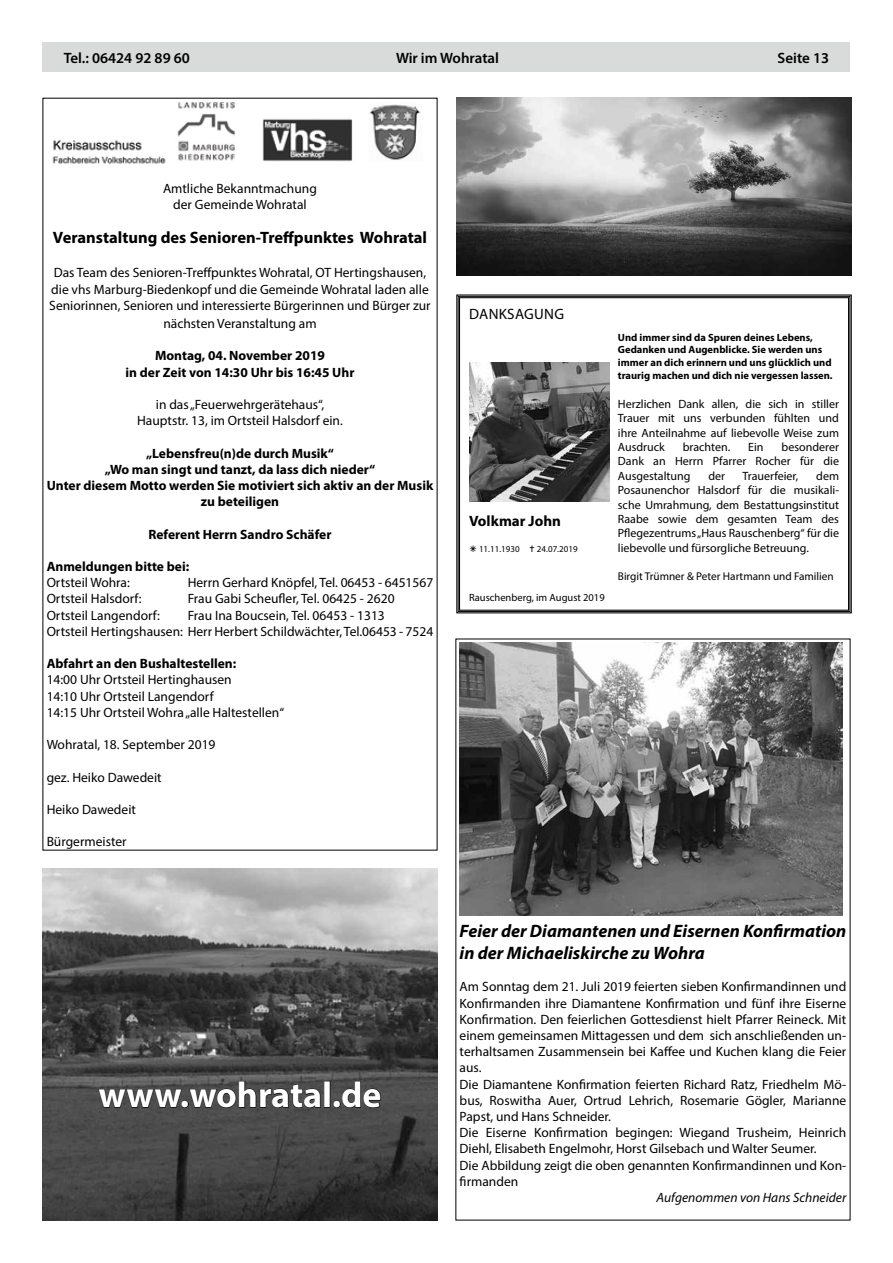
<style>
.page{position:relative;width:893px;height:1263px;background:#fff}
.page>*{position:absolute;margin:0;border:0;box-sizing:border-box;transform-origin:0 0}
.t1{font:700 36px "Myriad Pro";color:#fff}
.t2{font:italic 700 18px/21.6px "Myriad Pro";color:#000}
.t3{font:700 16.5px "Myriad Pro";color:#000}
.t4{font:600 15px "Myriad Pro";color:#000}
.t5{font:700 15px "Myriad Pro";color:#000}
.t6{font:15px "Myriad Pro";letter-spacing:.02em;color:#000}
.t7{font:13.5px/16.2px "Myriad Pro";color:#000;text-align:center}
.t8{font:700 13.5px/16.2px "Myriad Pro";color:#000;text-align:center}
.t9{font:italic 13.5px "Myriad Pro";color:#000}
.t10{font:12px/14.4px "Myriad Pro";color:#000;text-align:justify}
.t11{font:11.25px "Myriad Pro";color:#000}
.t12{font:700 10.5px/12.6px "Myriad Pro";color:#000}
.t13{font:10.5px "Myriad Pro";color:#000}
.t14{font:9px "Myriad Pro";color:#000}
</style>
<div class="page">
<div style="left:43px;top:43px;width:807px;height:29px;background:#d9dada"></div>
<img style="left:456px;top:98px;width:395px;height:178px">
<svg style="left:456px;top:294px;width:396px;height:319px"></svg>
<div style="left:459px;top:297px;width:390px;height:314px;border:1px solid #000"></div>
<img style="left:469px;top:363px;width:141px;height:139px">
<img style="left:52px;top:102px;width:369px;height:62px">
<img style="left:460px;top:643px;width:382px;height:273px">
<img style="left:43px;top:868px;width:395px;height:352px">
<svg style="left:98px;top:1085px;width:84px;height:30px"></svg>
<div style="left:181px;top:1100px;width:8px;height:8px;border:1px solid #000;border-radius:50%"></div>
<svg style="left:189px;top:1081px;width:132px;height:34px"></svg>
<div style="left:324px;top:1081px;width:6px;height:26px;border:1px solid #000"></div>
<div style="left:333px;top:1100px;width:7px;height:8px;border:1px solid #000;border-radius:50%"></div>
<svg style="left:342px;top:1081px;width:39px;height:27px"></svg>
<svg style="left:470px;top:545px;width:6px;height:7px"></svg>
<svg style="left:530px;top:545px;width:4px;height:7px"></svg>
<p class="t4" style="left:64px;top:48px;width:128px">Tel.: 06424 92 89 60</p>
<p class="t4" style="left:396px;top:48px;width:105px">Wir im Wohratal</p>
<p class="t4" style="left:778px;top:48px;width:53px">Seite 13</p>
<p class="t7" style="left:163px;top:180px;width:155px">Amtliche Bekanntmachung der Gemeinde Wohratal</p>
<p class="t3" style="left:53px;top:227px;width:376px">Veranstaltung des Senioren-Treffpunktes Wohratal</p>
<p class="t7" style="left:49px;top:265px;width:383px">Das Team des Senioren-Treffpunktes Wohratal, OT Hertingshausen, die vhs Marburg-Biedenkopf und die Gemeinde Wohratal laden alle<br>Seniorinnen, Senioren und interessierte Bürgerinnen und Bürger zur</p>
<p class="t7" style="left:163px;top:315px;width:155px">nächsten Veranstaltung am</p>
<p class="t8" style="left:126px;top:347px;width:230px">Montag, 04. November 2019<br>in der Zeit von 14:30 Uhr bis 16:45 Uhr</p>
<p class="t7" style="left:137px;top:396px;width:207px">in das „Feuerwehrgerätehaus“,<br>Hauptstr. 13, im Ortsteil Halsdorf ein.</p>
<p class="t8" style="left:47px;top:444px;width:388px">„Lebensfreu(n)de durch Musik“<br>„Wo man singt und tanzt, da lass dich nieder“<br>Unter diesem Motto werden Sie motiviert sich aktiv an der Musik zu beteiligen</p>
<p class="t8" style="left:149px;top:525px;width:184px">Referent Herrn Sandro Schäfer</p>
<p class="t8" style="left:47px;top:558px;width:144px">Anmeldungen bitte bei:</p>
<p class="t7" style="left:47px;top:574px;width:85px">Ortsteil Wohra:</p>
<p class="t7" style="left:188px;top:574px;width:247px">Herrn Gerhard Knöpfel, Tel. 06453 - 6451567</p>
<p class="t7" style="left:47px;top:590px;width:97px">Ortsteil Halsdorf:</p>
<p class="t7" style="left:188px;top:590px;width:208px">Frau Gabi Scheufler, Tel. 06425 - 2620</p>
<p class="t7" style="left:47px;top:607px;width:115px">Ortsteil Langendorf:</p>
<p class="t7" style="left:47px;top:607px;width:388px;text-align:left;text-indent:141px">Frau Ina Boucsein, Tel. 06453 - 1313<br>Ortsteil Hertingshausen: Herr Herbert Schildwächter, Tel.06453 - 7524</p>
<p class="t8" style="left:47px;top:655px;width:191px">Abfahrt an den Bushaltestellen:</p>
<p class="t7" style="left:47px;top:671px;width:239px;text-align:left">14:00 Uhr Ortsteil Hertinghausen<br>14:10 Uhr Ortsteil Langendorf<br>14:15 Uhr Ortsteil Wohra „alle Haltestellen“</p>
<p class="t7" style="left:47px;top:736px;width:170px">Wohratal, 18. September 2019</p>
<p class="t7" style="left:47px;top:769px;width:117px">gez. Heiko Dawedeit</p>
<p class="t7" style="left:47px;top:801px;width:91px">Heiko Dawedeit</p>
<p class="t7" style="left:47px;top:833px;width:81px">Bürgermeister</p>
<p class="t6" style="left:469px;top:305px;width:96px">DANKSAGUNG</p>
<p class="t5" style="left:469px;top:511px;width:93px">Volkmar John</p>
<p class="t14" style="left:479px;top:543px;width:42px">11.11.1930</p>
<p class="t14" style="left:537px;top:543px;width:42px">24.07.2019</p>
<p class="t13" style="left:469px;top:591px;width:137px">Rauschenberg, im August 2019</p>
<p class="t12" style="left:618px;top:331px;width:216px">Und immer sind da Spuren deines Lebens, Gedanken und Augenblicke. Sie werden uns immer an dich erinnern und uns glücklich und traurig machen und dich nie vergessen lassen.</p>
<p class="t10" style="left:618px;top:396px;width:223px">Herzlichen Dank allen, die sich in stiller Trauer mit uns verbunden fühlten und ihre Anteilnahme auf liebevolle Weise zum Ausdruck</p>
<p class="t10" style="left:618px;top:440px;width:223px;text-indent:164px">besonderer Dank an Herrn Pfarrer Rocher für die Ausgestaltung</p>
<p class="t10" style="left:683px;top:440px;width:49px">brachten.</p>
<p class="t10" style="left:748px;top:440px;width:17px">Ein</p>
<p class="t10" style="left:708px;top:468px;width:18px">der</p>
<p class="t10" style="left:742px;top:468px;width:57px">Trauerfeier,</p>
<p class="t10" style="left:618px;top:468px;width:223px;text-indent:198px">dem Posaunenchor Halsdorf für die musikali&shy;sche Umrahmung, dem Bestattungsinstitut Raabe sowie dem gesamten Team des Pflegezentrums „Haus Rauschenberg“ für die liebevolle und fürsorgliche Betreuung.</p>
<p class="t11" style="left:618px;top:570px;width:217px">Birgit Trümner &amp; Peter Hartmann und Familien</p>
<h1 class="t1" style="left:98px;top:1071px;width:285px">www.wohratal.de</h1>
<h2 class="t2" style="left:460px;top:920px;width:388px">Feier der Diamantenen und Eisernen Konfirmation in der Michaeliskirche zu Wohra</h2>
<p class="t7" style="left:460px;top:978px;width:388px;text-align:left">Am Sonntag dem 21. Juli 2019 feierten sieben Konfirmandinnen und Konfirmanden ihre Diamantene Konfirmation und fünf ihre Eiserne Konfirmation. Den feierlichen Gottesdienst hielt Pfarrer Reineck. Mit einem gemeinsamen Mittagessen und dem sich anschließenden un&shy;terhaltsamen Zusammensein bei Kaffee und Kuchen klang die Feier aus.<br>Die Diamantene Konfirmation feierten Richard Ratz, Friedhelm Mö&shy;bus, Roswitha Auer, Ortrud Lehrich, Rosemarie Gögler, Marianne Papst, und Hans Schneider.<br>Die Eiserne Konfirmation begingen: Wiegand Trusheim, Heinrich Diehl, Elisabeth Engelmohr, Horst Gilsebach und Walter Seumer.<br>Die Abbildung zeigt die oben genannten Konfirmandinnen und Kon&shy;firmanden</p>
<p class="t9" style="left:656px;top:1189px;width:191px">Aufgenommen von Hans Schneider</p>
</div>
